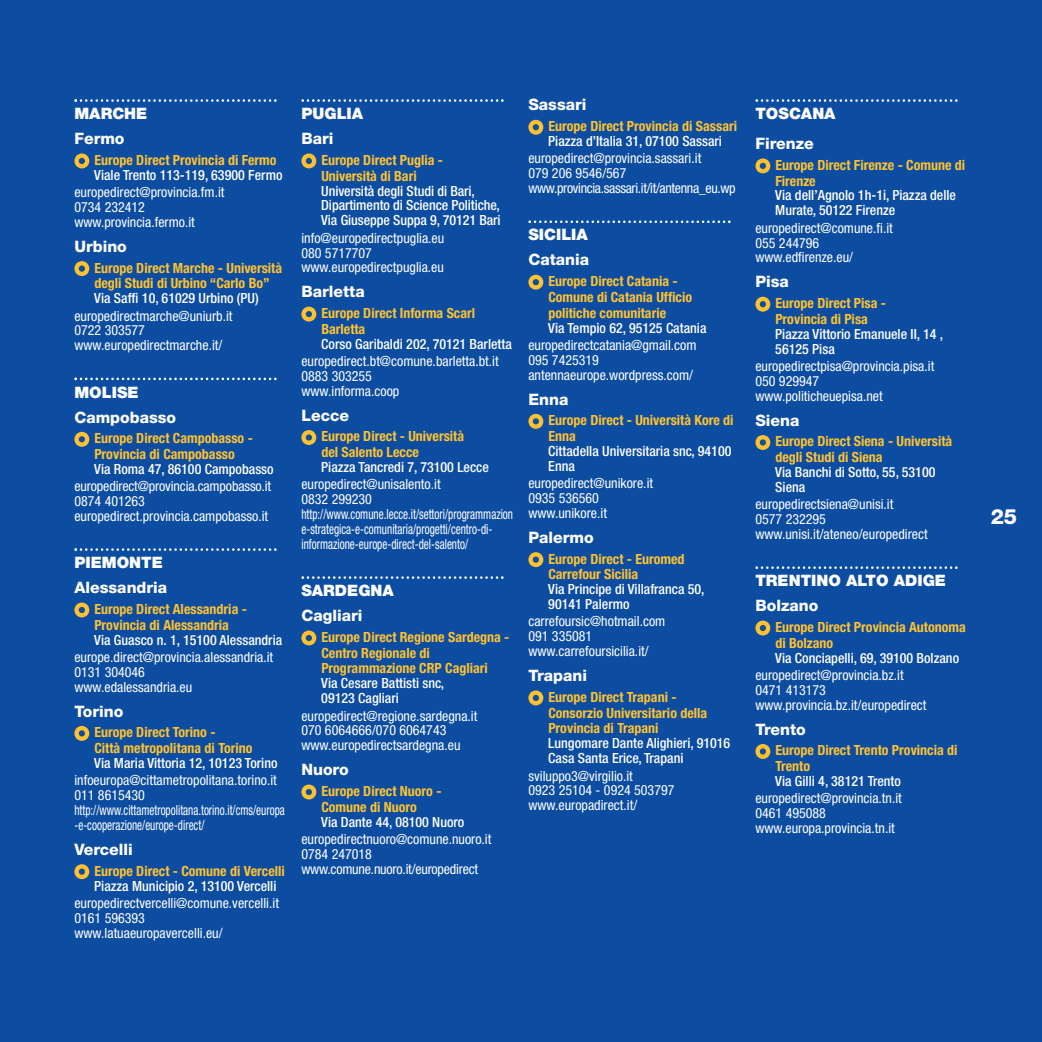
<style>
.page{position:relative;width:1042px;height:1042px;background:#0d4da1}
.page>*{position:absolute;margin:0;border:0;box-sizing:border-box;transform-origin:0 0}
.t1{font:800 21px "Helvetica Neue LT Com";color:#fff}
.t2{font:800 15.75px "Helvetica Neue LT Com";color:#fff}
.t3{font:900 15.75px "Helvetica Neue LT Com";color:#fff}
.t4{font:condensed 14px/14.9px "Helvetica Neue LT Com";color:#fff}
.t5{font:700 condensed 14px/15.8px "Helvetica Neue LT Com";color:#fec231}
.t6{font:500 condensed 14px/14.9px "Helvetica Neue LT Com";color:#fff}
</style>
<div class="page">
<svg style="left:74px;top:99px;width:203px;height:3px"></svg>
<svg style="left:74px;top:377px;width:203px;height:3px"></svg>
<svg style="left:74px;top:548px;width:203px;height:3px"></svg>
<svg style="left:301px;top:99px;width:203px;height:3px"></svg>
<svg style="left:301px;top:576px;width:203px;height:3px"></svg>
<svg style="left:528px;top:220px;width:202px;height:3px"></svg>
<svg style="left:755px;top:99px;width:202px;height:3px"></svg>
<svg style="left:755px;top:566px;width:202px;height:3px"></svg>
<svg style="left:74px;top:153px;width:15px;height:15px"></svg>
<svg style="left:74px;top:261px;width:15px;height:15px"></svg>
<svg style="left:74px;top:432px;width:15px;height:15px"></svg>
<svg style="left:74px;top:602px;width:15px;height:15px"></svg>
<svg style="left:74px;top:726px;width:15px;height:15px"></svg>
<svg style="left:74px;top:864px;width:15px;height:15px"></svg>
<svg style="left:301px;top:153px;width:15px;height:15px"></svg>
<svg style="left:301px;top:307px;width:15px;height:14px"></svg>
<svg style="left:301px;top:430px;width:15px;height:15px"></svg>
<svg style="left:301px;top:630px;width:15px;height:15px"></svg>
<svg style="left:301px;top:784px;width:15px;height:15px"></svg>
<svg style="left:528px;top:120px;width:15px;height:15px"></svg>
<svg style="left:528px;top:275px;width:15px;height:15px"></svg>
<svg style="left:528px;top:414px;width:15px;height:15px"></svg>
<svg style="left:528px;top:552px;width:15px;height:15px"></svg>
<svg style="left:528px;top:690px;width:15px;height:15px"></svg>
<svg style="left:755px;top:158px;width:15px;height:15px"></svg>
<svg style="left:755px;top:297px;width:15px;height:15px"></svg>
<svg style="left:755px;top:435px;width:15px;height:15px"></svg>
<svg style="left:755px;top:620px;width:15px;height:15px"></svg>
<svg style="left:755px;top:744px;width:15px;height:15px"></svg>
<p class="t3" style="left:74px;top:104px;width:74px">MARCHE</p>
<p class="t2" style="left:74px;top:129px;width:52px">Fermo</p>
<p class="t5" style="left:94px;top:152px;width:184px">Europe Direct Provincia di Fermo</p>
<p class="t6" style="left:94px;top:167px;width:190px">Viale Trento 113-119, 63900 Fermo</p>
<p class="t4" style="left:74px;top:185px;width:152px">europedirect@provincia.fm.it<br>0734 232412 www.provincia.fermo.it</p>
<p class="t2" style="left:74px;top:237px;width:54px">Urbino</p>
<p class="t5" style="left:94px;top:260px;width:189px">Europe Direct Marche - Università degli Studi di Urbino “Carlo Bo”</p>
<p class="t6" style="left:94px;top:291px;width:166px">Via Saffi 10, 61029 Urbino (PU)</p>
<p class="t4" style="left:74px;top:308px;width:160px">europedirectmarche@uniurb.it<br>0722 303577 www.europedirectmarche.it/</p>
<p class="t3" style="left:74px;top:382px;width:66px">MOLISE</p>
<p class="t2" style="left:74px;top:407px;width:103px">Campobasso</p>
<p class="t5" style="left:94px;top:430px;width:160px">Europe Direct Campobasso -<br>Provincia di Campobasso</p>
<p class="t6" style="left:94px;top:461px;width:181px">Via Roma 47, 86100 Campobasso</p>
<p class="t4" style="left:74px;top:479px;width:198px">europedirect@provincia.campobasso.it<br>0874 401263 europedirect.provincia.campobasso.it</p>
<p class="t3" style="left:74px;top:553px;width:90px">PIEMONTE</p>
<p class="t2" style="left:74px;top:578px;width:94px">Alessandria</p>
<p class="t5" style="left:94px;top:601px;width:154px">Europe Direct Alessandria -<br>Provincia di Alessandria</p>
<p class="t6" style="left:94px;top:632px;width:189px">Via Guasco n. 1, 15100 Alessandria</p>
<p class="t4" style="left:74px;top:649px;width:200px">europe.direct@provincia.alessandria.it<br>0131 304046<br>www.edalessandria.eu</p>
<p class="t2" style="left:74px;top:701px;width:50px">Torino</p>
<p class="t5" style="left:94px;top:724px;width:160px">Europe Direct Torino -<br>Città metropolitana di Torino</p>
<p class="t6" style="left:94px;top:755px;width:185px">Via Maria Vittoria 12, 10123 Torino</p>
<p class="t4" style="left:74px;top:773px;width:212px">infoeuropa@cittametropolitana.torino.it 011 8615430 http://www.cittametropolitana.torino.it/cms/europa -e-cooperazione/europe-direct/</p>
<p class="t2" style="left:74px;top:840px;width:60px">Vercelli</p>
<p class="t5" style="left:94px;top:863px;width:192px">Europe Direct - Comune di Vercelli</p>
<p class="t6" style="left:94px;top:878px;width:184px">Piazza Municipio 2, 13100 Vercelli</p>
<p class="t4" style="left:74px;top:895px;width:206px">europedirectvercelli@comune.vercelli.it<br>0161 596393 www.latuaeuropavercelli.eu/</p>
<p class="t3" style="left:301px;top:104px;width:63px">PUGLIA</p>
<p class="t2" style="left:301px;top:129px;width:34px">Bari</p>
<p class="t5" style="left:321px;top:152px;width:123px">Europe Direct Puglia -<br>Università di Bari</p>
<p class="t6" style="left:321px;top:183px;width:181px">Università degli Studi di Bari,<br>Dipartimento di Science Politiche,<br>Via Giuseppe Suppa 9, 70121 Bari</p>
<p class="t4" style="left:301px;top:230px;width:144px">info@europedirectpuglia.eu<br>080 5717707 www.europedirectpuglia.eu</p>
<p class="t2" style="left:301px;top:282px;width:65px">Barletta</p>
<p class="t5" style="left:321px;top:305px;width:155px">Europe Direct Informa Scarl<br>Barletta</p>
<p class="t6" style="left:321px;top:336px;width:192px">Corso Garibaldi 202, 70121 Barletta</p>
<p class="t4" style="left:301px;top:353px;width:199px">europedirect.bt@comune.barletta.bt.it<br>0883 303255<br>www.informa.coop</p>
<p class="t2" style="left:301px;top:406px;width:49px">Lecce</p>
<p class="t5" style="left:321px;top:429px;width:144px">Europe Direct - Università del Salento Lecce</p>
<p class="t6" style="left:321px;top:459px;width:169px">Piazza Tancredi 7, 73100 Lecce</p>
<p class="t4" style="left:301px;top:477px;width:213px">europedirect@unisalento.it<br>0832 299230 http://www.comune.lecce.it/settori/programmazion e-strategica-e-comunitaria/progetti/centro-di&shy;informazione-europe-direct-del-salento/</p>
<p class="t3" style="left:301px;top:581px;width:94px">SARDEGNA</p>
<p class="t2" style="left:301px;top:606px;width:62px">Cagliari</p>
<p class="t5" style="left:321px;top:629px;width:190px">Europe Direct Regione Sardegna -<br>Centro Regionale di<br>Programmazione CRP Cagliari</p>
<p class="t6" style="left:321px;top:676px;width:125px">Via Cesare Battisti snc,<br>09123 Cagliari</p>
<p class="t4" style="left:301px;top:708px;width:177px">europedirect@regione.sardegna.it<br>070 6064666/070 6064743 www.europedirectsardegna.eu</p>
<p class="t2" style="left:301px;top:760px;width:49px">Nuoro</p>
<p class="t5" style="left:321px;top:783px;width:122px">Europe Direct Nuoro -<br>Comune di Nuoro</p>
<p class="t6" style="left:321px;top:814px;width:145px">Via Dante 44, 08100 Nuoro</p>
<p class="t4" style="left:301px;top:831px;width:191px">europedirectnuoro@comune.nuoro.it<br>0784 247018 www.comune.nuoro.it/europedirect</p>
<p class="t2" style="left:528px;top:95px;width:60px">Sassari</p>
<p class="t5" style="left:548px;top:118px;width:190px">Europe Direct Provincia di Sassari</p>
<p class="t6" style="left:548px;top:134px;width:175px">Piazza d’Italia 31, 07100 Sassari</p>
<p class="t4" style="left:528px;top:151px;width:209px">europedirect@provincia.sassari.it<br>079 206 9546/567 www.provincia.sassari.it/it/antenna_eu.wp</p>
<p class="t3" style="left:528px;top:225px;width:61px">SICILIA</p>
<p class="t2" style="left:528px;top:250px;width:62px">Catania</p>
<p class="t5" style="left:548px;top:273px;width:145px">Europe Direct Catania -<br>Comune di Catania Ufficio politiche comunitarie</p>
<p class="t6" style="left:548px;top:320px;width:160px">Via Tempio 62, 95125 Catania</p>
<p class="t4" style="left:528px;top:337px;width:170px">europedirectcatania@gmail.com<br>095 7425319 antennaeurope.wordpress.com/</p>
<p class="t2" style="left:528px;top:390px;width:41px">Enna</p>
<p class="t5" style="left:548px;top:412px;width:187px">Europe Direct - Università Kore di<br>Enna</p>
<p class="t6" style="left:548px;top:443px;width:185px">Cittadella Universitaria snc, 94100<br>Enna</p>
<p class="t4" style="left:528px;top:476px;width:126px">europedirect@unikore.it<br>0935 536560 www.unikore.it</p>
<p class="t2" style="left:528px;top:528px;width:67px">Palermo</p>
<p class="t5" style="left:548px;top:551px;width:138px">Europe Direct - Euromed<br>Carrefour Sicilia</p>
<p class="t6" style="left:548px;top:582px;width:158px">Via Principe di Villafranca 50,<br>90141 Palermo</p>
<p class="t4" style="left:528px;top:614px;width:138px">carrefoursic@hotmail.com<br>091 335081 www.carrefoursicilia.it/</p>
<p class="t2" style="left:528px;top:666px;width:60px">Trapani</p>
<p class="t5" style="left:548px;top:689px;width:160px">Europe Direct Trapani -<br>Consorzio Universitario della<br>Provincia di Trapani</p>
<p class="t6" style="left:548px;top:736px;width:183px">Lungomare Dante Alighieri, 91016<br>Casa Santa Erice, Trapani</p>
<p class="t4" style="left:528px;top:768px;width:148px">sviluppo3@virgilio.it<br>0923 25104 - 0924 503797 www.europadirect.it/</p>
<p class="t3" style="left:755px;top:104px;width:82px">TOSCANA</p>
<p class="t2" style="left:755px;top:134px;width:60px">Firenze</p>
<p class="t5" style="left:775px;top:157px;width:191px">Europe Direct Firenze - Comune di<br>Firenze</p>
<p class="t6" style="left:775px;top:188px;width:182px">Via dell’Agnolo 1h-1i, Piazza delle<br>Murate, 50122 Firenze</p>
<p class="t4" style="left:755px;top:220px;width:139px">europedirect@comune.fi.it<br>055 244796 www.edfirenze.eu/</p>
<p class="t2" style="left:755px;top:272px;width:35px">Pisa</p>
<p class="t5" style="left:775px;top:295px;width:112px">Europe Direct Pisa -<br>Provincia di Pisa</p>
<p class="t6" style="left:775px;top:326px;width:169px">Piazza Vittorio Emanuele II, 14 ,<br>56125 Pisa</p>
<p class="t4" style="left:755px;top:358px;width:180px">europedirectpisa@provincia.pisa.it<br>050 929947 www.politicheuepisa.net</p>
<p class="t2" style="left:755px;top:411px;width:46px">Siena</p>
<p class="t5" style="left:775px;top:434px;width:178px">Europe Direct Siena - Università degli Studi di Siena</p>
<p class="t6" style="left:775px;top:464px;width:162px">Via Banchi di Sotto, 55, 53100<br>Siena</p>
<p class="t4" style="left:755px;top:497px;width:174px">europedirectsiena@unisi.it<br>0577 232295 www.unisi.it/ateneo/europedirect</p>
<p class="t3" style="left:755px;top:571px;width:192px">TRENTINO ALTO ADIGE</p>
<p class="t2" style="left:755px;top:596px;width:64px">Bolzano</p>
<p class="t5" style="left:775px;top:619px;width:192px">Europe Direct Provincia Autonoma di Bolzano</p>
<p class="t6" style="left:775px;top:650px;width:185px">Via Conciapelli, 69, 39100 Bolzano</p>
<p class="t4" style="left:755px;top:667px;width:173px">europedirect@provincia.bz.it<br>0471 413173 www.provincia.bz.it/europedirect</p>
<p class="t2" style="left:755px;top:720px;width:52px">Trento</p>
<p class="t5" style="left:775px;top:742px;width:184px">Europe Direct Trento Provincia di<br>Trento</p>
<p class="t6" style="left:775px;top:773px;width:127px">Via Gilli 4, 38121 Trento</p>
<p class="t4" style="left:755px;top:791px;width:148px">europedirect@provincia.tn.it<br>0461 495088 www.europa.provincia.tn.it</p>
<h1 class="t1" style="left:990px;top:504px;width:28px">25</h1>
</div>
